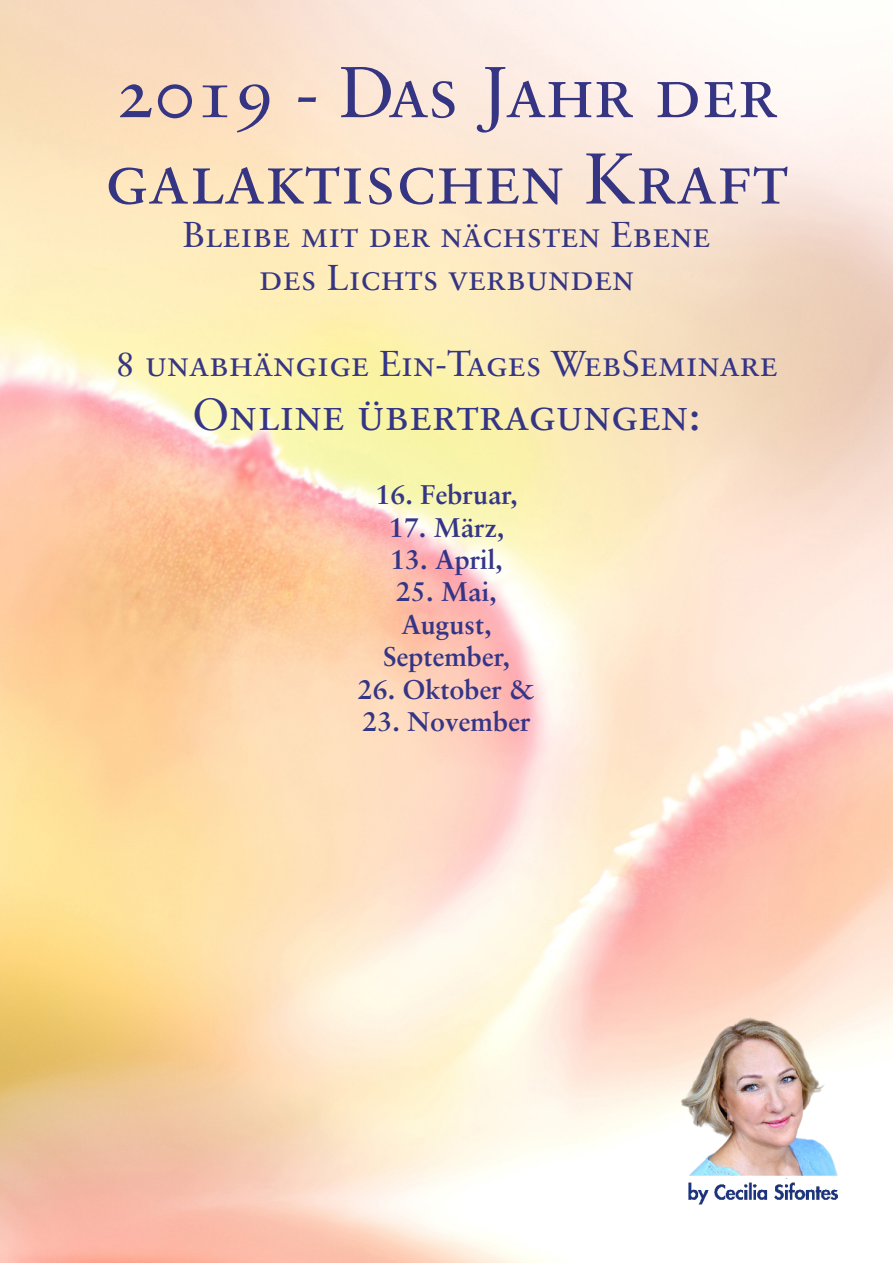
<style>
.page{position:relative;width:893px;height:1263px;background:#fff}
.page>*{position:absolute;margin:0;border:0;box-sizing:border-box;transform-origin:0 0}
.t1{font:72px "Sabon Roman SC";color:#353584}
.t2{font:45px "Sabon Roman SC";color:#353586}
.t3{font:36px "Sabon Roman SC";color:#353584}
.t4{font:36px "Sabon Roman SC";color:#353586}
.t5{font:700 27px "Sabon";color:#353586}
.s1{color:#353584}
</style>
<div class="page">
<img style="left:0;top:0;width:893px;height:1263px">
<img style="left:671px;top:1007px;width:168px;height:202px">
<p class="t1" style="left:115px;top:49px;width:665px">2019 - Das Jahr der</p>
<p class="t1" style="left:104px;top:136px;width:686px">galaktischen Kraft</p>
<p class="t3" style="left:182px;top:213px;width:530px">Bleibe mit der nächsten Ebene</p>
<p class="t3" style="left:259px;top:256px;width:377px">des Lichts verbunden</p>
<p class="t4" style="left:115px;top:343px;width:664px"><span class="s1">8 unabhängige</span> Ein-Tages WebSeminare</p>
<p class="t2" style="left:192px;top:388px;width:510px">Online übertragungen:</p>
<p class="t5" style="left:375px;top:478px;width:144px">16. Februar,</p>
<p class="t5" style="left:389px;top:510px;width:117px">17. März,</p>
<p class="t5" style="left:390px;top:543px;width:114px">13. April,</p>
<p class="t5" style="left:396px;top:575px;width:102px">25. Mai,</p>
<p class="t5" style="left:401px;top:608px;width:92px">August,</p>
<p class="t5" style="left:383px;top:640px;width:128px">September,</p>
<p class="t5" style="left:358px;top:672px;width:179px">26. Oktober &amp;</p>
<p class="t5" style="left:362px;top:705px;width:170px">23. November</p>
</div>
